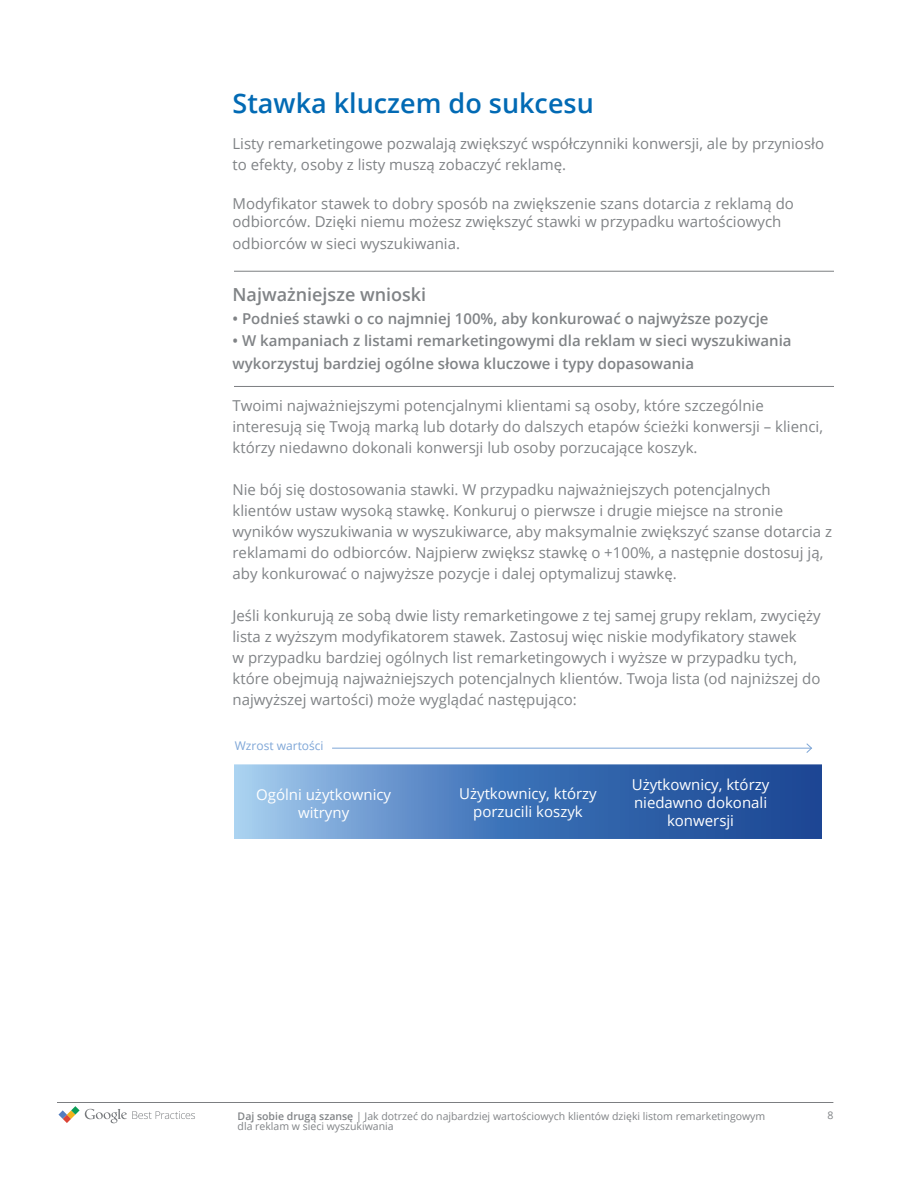
<style>
.page{position:relative;width:918px;height:1188px;background:#fff}
.page>*{position:absolute;margin:0;border:0;box-sizing:border-box;transform-origin:0 0}
.t1{font:600 27px "Open Sans";color:#026ab4}
.t2{font:600 18px "Open Sans";color:#808386}
.t3{font:15px/21px "Open Sans";color:#808386}
.t4{font:600 15px/22.5px "Open Sans";color:#808386}
.t5{font:15px/18px "Open Sans";color:#fff;text-align:center}
.t6{font:12px "Open Sans";color:#7ea6d7}
.t7{font:10.5px/10.5px "Open Sans";color:#808386}
.s1{font-weight:600}
</style>
<div class="page">
<hr style="left:234px;top:386px;width:600px;height:1px;background:#7c7e81">
<hr style="left:234px;top:271px;width:600px;height:1px;background:#7c7e81">
<hr style="left:57px;top:1102px;width:776px;height:1px;background:#7c7e81">
<svg style="left:58px;top:1106px;width:137px;height:17px"></svg>
<svg style="left:235px;top:766px;width:586px;height:71px;background:#4c7aba"></svg>
<div style="left:232px;top:763px;width:592px;height:77px;border:2px solid #fff"></div>
<hr style="left:332px;top:748px;width:480px;height:1px;background:#7ea6d7">
<svg style="left:806px;top:743px;width:6px;height:10px"></svg>
<h1 class="t1" style="left:232px;top:85px;width:363px">Stawka kluczem do sukcesu</h1>
<p class="t3" style="left:232px;top:133px;width:593px">Listy remarketingowe pozwalają zwiększyć współczynniki konwersji, ale by przyniosło to efekty, osoby z listy muszą zobaczyć reklamę.</p>
<p class="t3" style="left:232px;top:194px;width:563px;line-height:18px">Modyfikator stawek to dobry sposób na zwiększenie szans dotarcia z reklamą do odbiorców. Dzięki niemu możesz zwiększyć stawki w przypadku wartościowych</p>
<p class="t3" style="left:232px;top:232px;width:229px">odbiorców w sieci wyszukiwania.</p>
<p class="t2" style="left:232px;top:282px;width:195px">Najważniejsze wnioski</p>
<p class="t4" style="left:232px;top:307px;width:538px">• Podnieś stawki o co najmniej 100%, aby konkurować o najwyższe pozycje</p>
<p class="t4" style="left:232px;top:329px;width:561px">• W kampaniach z listami remarketingowymi dla reklam w sieci wyszukiwania wykorzystuj bardziej ogólne słowa kluczowe i typy dopasowania</p>
<p class="t3" style="left:232px;top:394px;width:592px">Twoimi najważniejszymi potencjalnymi klientami są osoby, które szczególnie interesują się Twoją marką lub dotarły do dalszych etapów ścieżki konwersji – klienci, którzy niedawno dokonali konwersji lub osoby porzucające koszyk.</p>
<p class="t3" style="left:232px;top:478px;width:601px">Nie bój się dostosowania stawki. W przypadku najważniejszych potencjalnych klientów ustaw wysoką stawkę. Konkuruj o pierwsze i drugie miejsce na stronie wyników wyszukiwania w wyszukiwarce, aby maksymalnie zwiększyć szanse dotarcia z reklamami do odbiorców. Najpierw zwiększ stawkę o +100%, a następnie dostosuj ją, aby konkurować o najwyższe pozycje i dalej optymalizuj stawkę.</p>
<p class="t3" style="left:232px;top:604px;width:590px">Jeśli konkurują ze sobą dwie listy remarketingowe z tej samej grupy reklam, zwycięży lista z wyższym modyfikatorem stawek. Zastosuj więc niskie modyfikatory stawek<br>w przypadku bardziej ogólnych list remarketingowych i wyższe w przypadku tych, które obejmują najważniejszych potencjalnych klientów. Twoja lista (od najniższej do najwyższej wartości) może wyglądać następująco:</p>
<p class="t6" style="left:235px;top:738px;width:90px">Wzrost wartości</p>
<p class="t5" style="left:256px;top:785px;width:137px">Ogólni użytkownicy witryny</p>
<p class="t5" style="left:459px;top:784px;width:139px">Użytkownicy, którzy porzucili koszyk</p>
<p class="t5" style="left:632px;top:775px;width:139px">Użytkownicy, którzy niedawno dokonali konwersji</p>
<p class="t7" style="left:238px;top:1110px;width:529px"><span class="s1">Daj sobie drugą szansę</span> | Jak dotrzeć do najbardziej wartościowych klientów dzięki listom remarketingowym dla reklam w sieci wyszukiwania</p>
<p class="t7" style="left:827px;top:1109px;width:8px">8</p>
</div>
